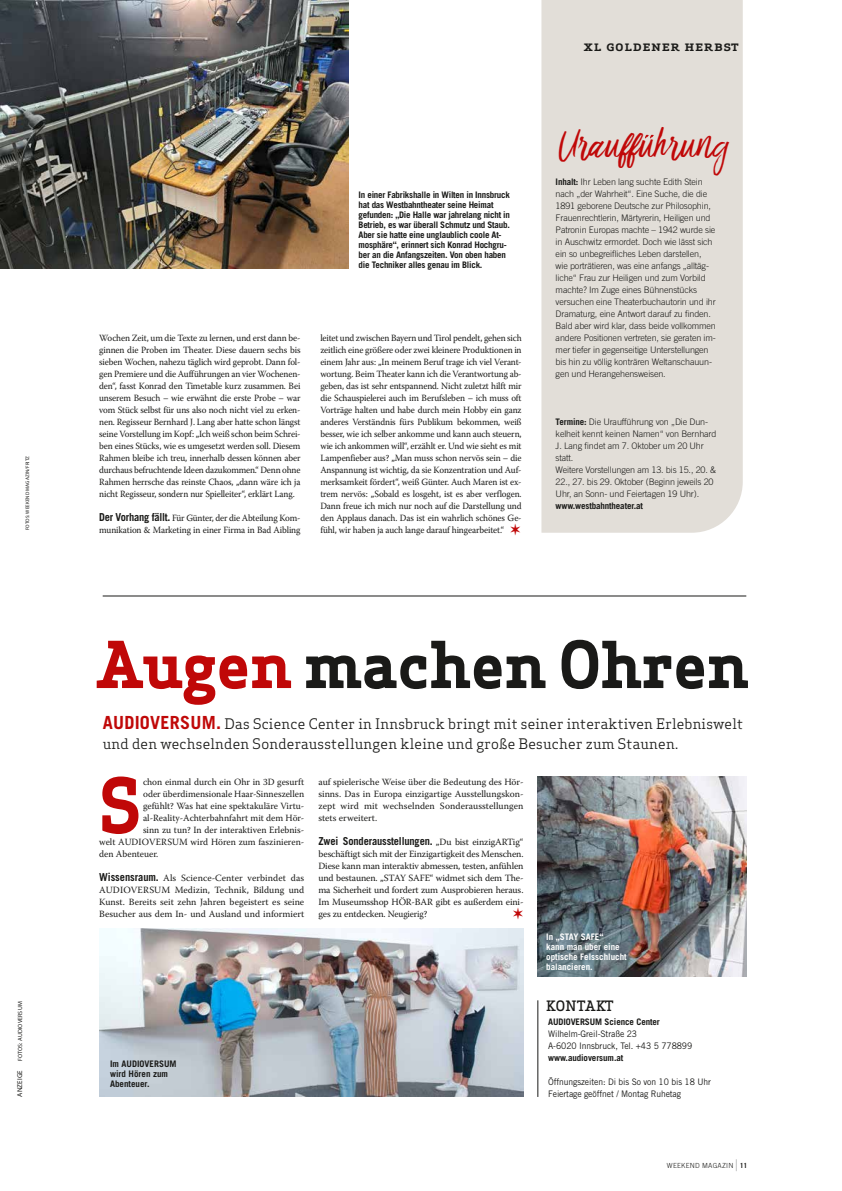
<style>
.page{position:relative;width:842px;height:1191px;background:#fff}
.page>*{position:absolute;margin:0;border:0;box-sizing:border-box;transform-origin:0 0}
.t1{font:700 73.5px "Apex Serif";color:#c00808;scale:.95 1}
.t2{font:700 63px "Apex Serif";color:#1a1a18}
.t3{font:43.2px "Bringshoot";color:#c00808}
.t4{font:700 16px "Trade Gothic LT Std";color:#b1b2b3;scale:.4 1}
.t5{font:14.2px/20.7px "Apex Serif";letter-spacing:.015em;color:#1a1a18}
.t6{font:500 14px "Apex Serif";color:#1a1a18}
.t7{font:700 11px "Trade Gothic LT Std";letter-spacing:-.015em;color:#1a1a18;scale:.95 1}
.t8{font:700 10px "Apex Serif";letter-spacing:.1em;color:#1a1a18;scale:1.2 1}
.t9{font:9.5px/12px "Warnock Pro";letter-spacing:-.005em;color:#1a1a18;text-align:justify;scale:.95 1}
.t10{font:9.5px/12px "Warnock Pro";letter-spacing:-.005em;color:#1a1a18;text-align:justify}
.t11{font:300 9px/12px "Trade Gothic LT Std";letter-spacing:-.015em;color:#1a1a18}
.t12{font:700 9px/10px "Trade Gothic LT Std";letter-spacing:-.025em;color:#1a1a18}
.t13{font:9px/12px "Trade Gothic LT Std";letter-spacing:-.01em;color:#1a1a18;scale:.95 1}
.t14{font:700 9px/10px "Trade Gothic LT Std";color:#fff}
.t15{font:700 9px/10px "Trade Gothic LT Std";color:#1a1a18}
.t16{font:300 7px "Trade Gothic LT Std";letter-spacing:.03em;color:#1a1a18}
.t17{font:7px "Myriad Pro";letter-spacing:.02em;color:#1a1a18}
.t18{font:700 7px "Trade Gothic LT Std";color:#1a1a18}
.t19{font:6px "Myriad Pro";letter-spacing:.02em;color:#1a1a18}
.t20{font:5px "Myriad Pro";letter-spacing:.02em;color:#1a1a18}
.s1{font-family:"Trade Gothic LT Std";font-weight:700;font-size:11px}
.s2{font-weight:700}
.s3{color:#c00808}
.s4{font-family:"Trade Gothic LT Std";font-weight:700;font-size:18.1px;color:#c00808}
.s5{font-family:"Warnock Pro";font-weight:400;font-size:9.5px}
</style>
<div class="page">
<div style="left:541px;top:0;width:202px;height:533px;background:#e2ded8"></div>
<img style="left:0;top:0;width:348px;height:269px">
<hr style="left:103px;top:596px;width:643px;height:1px;background:#1a1a18">
<hr style="left:538px;top:1000px;width:1px;height:97px;background:#1a1a18">
<img style="left:99px;top:929px;width:424px;height:168px">
<img style="left:538px;top:776px;width:208px;height:201px">
<svg style="left:645px;top:135px;width:9px;height:3px"></svg>
<p class="t8" style="left:584px;top:41px;width:130px">XL GOLDENER HERBST</p>
<p class="t20" style="left:25px;top:530px;width:76px;rotate:-90deg">FOTOS: WEEKEND MAGAZIN/FRITZ</p>
<p class="t12" style="left:359px;top:190px;width:153px">In einer Fabrikshalle in Wilten in Innsbruck hat das Westbahntheater seine Heimat gefunden: „Die Halle war jahrelang nicht in Betrieb, es war überall Schmutz und Staub.<br>Aber sie hatte eine unglaublich coole At&shy;mosphäre“, erinnert sich Konrad Hochgru&shy;ber an die Anfangszeiten. Von oben haben die Techniker alles genau im Blick.</p>
<p class="t9" style="left:99px;top:331px;width:213px">Wochen Zeit, um die Texte zu lernen, und erst dann be&shy;ginnen die Proben im Theater. Diese dauern sechs bis sieben Wochen, nahezu täglich wird geprobt. Dann fol&shy;gen Premiere und die Aufführungen an vier Wochenen&shy;den“, fasst Konrad den Timetable kurz zusammen. Bei unserem Besuch – wie erwähnt die erste Probe – war vom Stück selbst für uns also noch nicht viel zu erken&shy;nen. Regisseur Bernhard J. Lang aber hatte schon längst seine Vorstellung im Kopf: „Ich weiß schon beim Schrei&shy;ben eines Stücks, wie es umgesetzt werden soll. Diesem Rahmen bleibe ich treu, innerhalb dessen können aber durchaus befruchtende Ideen dazukommen.“ Denn ohne Rahmen herrsche das reinste Chaos, „dann wäre ich ja nicht Regisseur, sondern nur Spielleiter“, erklärt Lang.</p>
<p class="t9" style="left:99px;top:511px;width:213px"><span class="s1">Der Vorhang fällt.</span> Für Günter, der die Abteilung Kom&shy;munikation &amp; Marketing in einer Firma in Bad Aibling</p>
<p class="t9" style="left:320px;top:331px;width:213px">leitet und zwischen Bayern und Tirol pendelt, gehen sich zeitlich eine größere oder zwei kleinere Produktionen in einem Jahr aus: „In meinem Beruf trage ich viel Verant&shy;wortung. Beim Theater kann ich die Verantwortung ab&shy;geben, das ist sehr entspannend. Nicht zuletzt hilft mir die Schauspielerei auch im Berufsleben – ich muss oft Vorträge halten und habe durch mein Hobby ein ganz anderes Verständnis fürs Publikum bekommen, weiß besser, wie ich selber ankomme und kann auch steuern, wie ich ankommen will“, erzählt er. Und wie sieht es mit Lampenfieber aus? „Man muss schon nervös sein – die Anspannung ist wichtig, da sie Konzentration und Auf&shy;merksamkeit fördert“, weiß Günter. Auch Maren ist ex&shy;trem nervös: „Sobald es losgeht, ist es aber verflogen.<br>Dann freue ich mich nur noch auf die Darstellung und den Applaus danach. Das ist ein wahrlich schönes Ge-</p>
<p class="t9" style="left:320px;top:523px;width:195px">fühl, wir haben ja auch lange darauf hingearbeitet.“</p>
<h3 class="t3" style="left:560px;top:120px;width:173px">Urauffuhrung</h3>
<p class="t11" style="left:556px;top:175px;width:162px"><span class="s2">Inhalt:</span> Ihr Leben lang suchte Edith Stein nach „der Wahrheit“. Eine Suche, die die 1891 geborene Deutsche zur Philosophin, Frauenrechtlerin, Märtyrerin, Heiligen und Patronin Europas machte – 1942 wurde sie in Auschwitz ermordet. Doch wie lässt sich ein so unbegreifliches Leben darstellen, wie porträtieren, was eine anfangs „alltäg&shy;liche“ Frau zur Heiligen und zum Vorbild machte? Im Zuge eines Bühnenstücks versuchen eine Theaterbuchautorin und ihr Dramaturg, eine Antwort darauf zu finden.<br>Bald aber wird klar, dass beide vollkommen andere Positionen vertreten, sie geraten im&shy;mer tiefer in gegenseitige Unterstellungen bis hin zu völlig konträren Weltanschauun&shy;gen und Herangehensweisen.</p>
<p class="t11" style="left:556px;top:415px;width:162px"><span class="s2">Termine:</span> Die Uraufführung von „Die Dun&shy;kelheit kennt keinen Namen“ von Bernhard J. Lang findet am 7. Oktober um 20 Uhr statt.<br>Weitere Vorstellungen am 13. bis 15., 20. &amp; 22., 27. bis 29. Oktober (Beginn jeweils 20<br>Uhr, an Sonn- und Feiertagen 19 Uhr).</p>
<p class="t12" style="left:556px;top:500px;width:89px">www.westbahntheater.at</p>
<h2 class="t2" style="left:97px;top:624px;width:653px"><span class="s3">Augen</span> machen Ohren</h2>
<h3 class="t5" style="left:103px;top:713px;width:642px"><span class="s4">AUDIOVERSUM.</span> Das Science Center in Innsbruck bringt mit seiner interaktiven Erlebniswelt und den wechselnden Sonderausstellungen kleine und große Besucher zum Staunen.</h3>
<h1 class="t1" style="left:99px;top:758px;width:46px">S</h1>
<p class="t10" style="left:143px;top:775px;width:163px">chon einmal durch ein Ohr in 3D gesurft</p>
<p class="t10" style="left:143px;top:787px;width:163px">oder überdimensionale Haar-Sinneszellen</p>
<p class="t10" style="left:143px;top:799px;width:163px">gefühlt? Was hat eine spektakuläre Virtu-</p>
<p class="t10" style="left:143px;top:811px;width:163px">al-Reality-Achterbahnfahrt mit dem Hör-</p>
<p class="t10" style="left:143px;top:823px;width:163px">sinn zu tun? In der interaktiven Erlebnis-</p>
<p class="t10" style="left:99px;top:835px;width:207px">welt AUDIOVERSUM wird Hören zum faszinieren-</p>
<p class="t10" style="left:99px;top:847px;width:61px">den Abenteuer.</p>
<p class="t10" style="left:99px;top:871px;width:207px"><span class="s1">Wissensraum.</span> Als Science-Center verbindet das AUDIOVERSUM Medizin, Technik, Bildung und Kunst. Bereits seit zehn Jahren begeistert es seine Besucher aus dem In- und Ausland und informiert</p>
<p class="t10" style="left:318px;top:775px;width:207px">auf spielerische Weise über die Bedeutung des Hör&shy;sinns. Das in Europa einzigartige Ausstellungskon&shy;zept wird mit wechselnden Sonderausstellungen stets erweitert.</p>
<p class="t7" style="left:318px;top:834px;width:217px">Zwei Sonderausstellungen. <span class="s5">„Du bist einzigARTig“</span></p>
<p class="t10" style="left:318px;top:847px;width:207px">beschäftigt sich mit der Einzigartigkeit des Menschen.<br>Diese kann man interaktiv abmessen, testen, anfühlen und bestaunen. „STAY SAFE“ widmet sich dem The&shy;ma Sicherheit und fordert zum Ausprobieren heraus.<br>Im Museumsshop HÖR-BAR gibt es außerdem eini&shy;ges zu entdecken. Neugierig?</p>
<p class="t14" style="left:546px;top:931px;width:82px">In „STAY SAFE“<br>kann man über eine optische Felsschlucht balancieren.</p>
<p class="t19" style="left:17px;top:1061px;width:61px;rotate:-90deg">FOTOS: AUDIOVERSUM</p>
<h3 class="t6" style="left:546px;top:996px;width:69px">KONTAKT</h3>
<p class="t12" style="left:548px;top:1016px;width:113px">AUDIOVERSUM Science Center</p>
<p class="t13" style="left:548px;top:1027px;width:153px">Wilhelm-Greil-Straße 23<br>A-6020 Innsbruck, Tel. +43 5 778899</p>
<p class="t12" style="left:548px;top:1052px;width:77px">www.audioversum.at</p>
<p class="t13" style="left:548px;top:1075px;width:173px">Öffnungszeiten: Di bis So von 10 bis 18 Uhr<br>Feiertage geöffnet / Montag Ruhetag</p>
<p class="t15" style="left:110px;top:1059px;width:68px">Im AUDIOVERSUM wird Hören zum<br>Abenteuer.</p>
<p class="t17" style="left:16px;top:1096px;width:28px;rotate:-90deg">ANZEIGE</p>
<p class="t16" style="left:667px;top:1161px;width:68px">WEEKEND MAGAZIN</p>
<h3 class="t4" style="left:736px;top:1155px;width:5px">|</h3>
<p class="t18" style="left:740px;top:1161px;width:9px">11</p>
</div>
